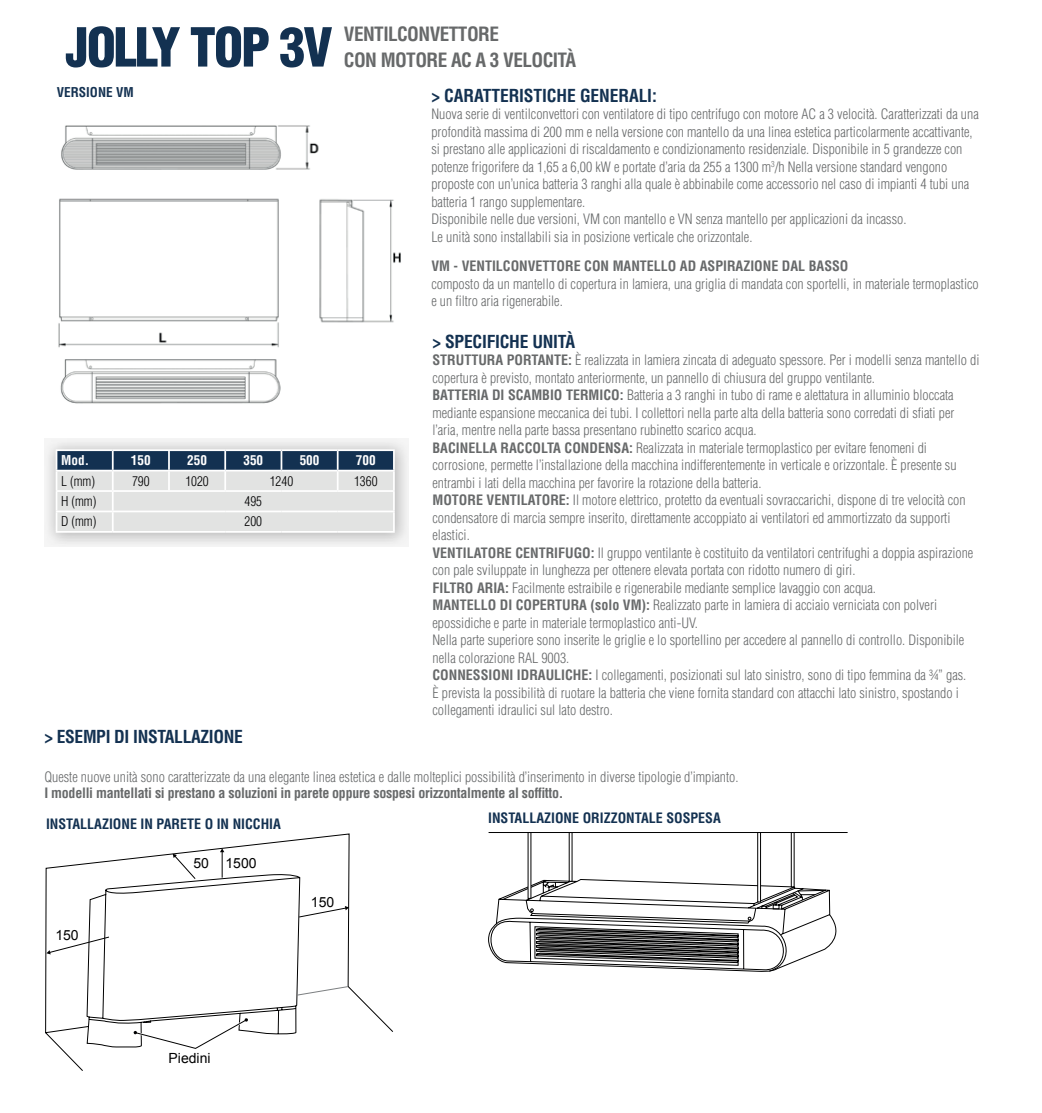
<style>
.page{position:relative;width:1042px;height:1113px;background:#fff}
.page>*{position:absolute;margin:0;border:0;box-sizing:border-box;transform-origin:0 0}
.t1{font:900 condensed 52.5px "Helvetica LT Std";letter-spacing:-.04em;color:#133151}
.t2{font:700 condensed 19.25px/25.4px "Helvetica LT Std";letter-spacing:-.03em;color:#67696a}
.t3{font:700 condensed 17.5px "Helvetica LT Std";letter-spacing:-.015em;color:#133151}
.t4{font:300 condensed 14px/17.5px "Helvetica LT Std";color:#67696a}
.t5{font:700 condensed 14px "Helvetica LT Std";letter-spacing:-.02em;color:#67696a}
.t6{font:700 condensed 14px "Helvetica LT Std";color:#133151}
.t7{font:700 condensed 14px "Helvetica LT Std";color:#67696a}
.t8{font:14px "Arial";color:#000001}
.t9{font:300 condensed 13.3px "Helvetica LT Std";color:#000001}
.t10{font:700 condensed 13.3px "Helvetica LT Std";color:#fff}
.t11{font:700 condensed 13.3px "Helvetica LT Std";color:#133151}
.s1{font-weight:700}
</style>
<div class="page">
<img style="left:58px;top:125px;width:343px;height:279px">
<svg style="left:44px;top:438px;width:365px;height:109px;fill:#e9e9e9"></svg>
<hr style="left:56px;top:449px;width:57px;height:2px;background:#fff">
<hr style="left:113px;top:449px;width:56px;height:2px;background:#fff">
<hr style="left:169px;top:449px;width:56px;height:2px;background:#fff">
<hr style="left:225px;top:449px;width:56px;height:2px;background:#fff">
<hr style="left:281px;top:449px;width:57px;height:2px;background:#fff">
<hr style="left:338px;top:449px;width:57px;height:2px;background:#fff">
<svg style="left:56px;top:450px;width:339px;height:81px;background:#b6bec4"></svg>
<hr style="left:56px;top:531px;width:57px;height:2px;background:#fff">
<hr style="left:113px;top:531px;width:56px;height:2px;background:#fff">
<hr style="left:169px;top:531px;width:56px;height:2px;background:#fff">
<hr style="left:225px;top:531px;width:56px;height:2px;background:#fff">
<hr style="left:281px;top:531px;width:57px;height:2px;background:#fff">
<hr style="left:338px;top:531px;width:57px;height:2px;background:#fff">
<svg style="left:45px;top:833px;width:348px;height:238px"></svg>
<svg style="left:296px;top:985px;width:53px;height:11px"></svg>
<svg style="left:132px;top:1017px;width:117px;height:33px"></svg>
<svg style="left:220px;top:848px;width:4px;height:29px"></svg>
<svg style="left:488px;top:878px;width:349px;height:94px"></svg>
<div style="left:757px;top:832px;width:4px;height:70px;border:1px solid #000001"></div>
<div style="left:791px;top:832px;width:3px;height:55px;border:1px solid #000001"></div>
<hr style="left:488px;top:832px;width:359px;height:1px;background:#000001">
<h1 class="t1" style="left:65px;top:14px;width:269px">JOLLY TOP 3V</h1>
<h2 class="t2" style="left:344px;top:22px;width:234px">VENTILCONVETTORE<br>CON MOTORE AC A 3 VELOCITÀ</h2>
<p class="t3" style="left:431px;top:84px;width:227px">&gt; CARATTERISTICHE GENERALI:</p>
<p class="t4" style="left:431px;top:105px;width:549px">Nuova serie di ventilconvettori con ventilatore di tipo centrifugo con motore AC a 3 velocità. Caratterizzati da una profondità massima di 200 mm e nella versione con mantello da una linea estetica particolarmente accattivante, si prestano alle applicazioni di riscaldamento e condizionamento residenziale. Disponibile in 5 grandezze con potenze frigorifere da 1,65 a 6,00 kW e portate d’aria da 255 a 1300 m<sup>3</sup>/h Nella versione standard vengono proposte con un’unica batteria 3 ranghi alla quale è abbinabile come accessorio nel caso di impianti 4 tubi una batteria 1 rango supplementare.<br>Disponibile nelle due versioni, VM con mantello e VN senza mantello per applicazioni da incasso.<br>Le unità sono installabili sia in posizione verticale che orizzontale.</p>
<p class="t7" style="left:431px;top:257px;width:418px">VM - VENTILCONVETTORE CON MANTELLO AD ASPIRAZIONE DAL BASSO</p>
<p class="t4" style="left:431px;top:275px;width:549px">composto da un mantello di copertura in lamiera, una griglia di mandata con sportelli, in materiale termoplastico e un filtro aria rigenerabile.</p>
<p class="t3" style="left:432px;top:330px;width:144px">&gt; SPECIFICHE UNITÀ</p>
<p class="t4" style="left:432px;top:351px;width:548px"><span class="s1">STRUTTURA PORTANTE:</span> È realizzata in lamiera zincata di adeguato spessore. Per i modelli senza mantello di copertura è previsto, montato anteriormente, un pannello di chiusura del gruppo ventilante.<br><span class="s1">BATTERIA DI SCAMBIO TERMICO:</span> Batteria a 3 ranghi in tubo di rame e alettatura in alluminio bloccata mediante espansione meccanica dei tubi. I collettori nella parte alta della batteria sono corredati di sfiati per l’aria, mentre nella parte bassa presentano rubinetto scarico acqua.<br><span class="s1">BACINELLA RACCOLTA CONDENSA:</span> Realizzata in materiale termoplastico per evitare fenomeni di corrosione, permette l’installazione della macchina indifferentemente in verticale e orizzontale. È presente su entrambi i lati della macchina per favorire la rotazione della batteria.<br><span class="s1">MOTORE VENTILATORE:</span> Il motore elettrico, protetto da eventuali sovraccarichi, dispone di tre velocità con condensatore di marcia sempre inserito, direttamente accoppiato ai ventilatori ed ammortizzato da supporti elastici.<br><span class="s1">VENTILATORE CENTRIFUGO:</span> Il gruppo ventilante è costituito da ventilatori centrifughi a doppia aspirazione con pale sviluppate in lunghezza per ottenere elevata portata con ridotto numero di giri.<br><span class="s1">FILTRO ARIA:</span> Facilmente estraibile e rigenerabile mediante semplice lavaggio con acqua.<br><span class="s1">MANTELLO DI COPERTURA (solo VM):</span> Realizzato parte in lamiera di acciaio verniciata con polveri epossidiche e parte in materiale termoplastico anti-UV.<br>Nella parte superiore sono inserite le griglie e lo sportellino per accedere al pannello di controllo. Disponibile nella colorazione RAL 9003.<br><span class="s1">CONNESSIONI IDRAULICHE:</span> I collegamenti, posizionati sul lato sinistro, sono di tipo femmina da ¾” gas.<br>È prevista la possibilità di ruotare la batteria che viene fornita standard con attacchi lato sinistro, spostando i collegamenti idraulici sul lato destro.</p>
<p class="t11" style="left:57px;top:84px;width:78px">VERSIONE VM</p>
<p class="t10" style="left:61px;top:452px;width:29px">Mod.</p>
<p class="t10" style="left:131px;top:452px;width:21px">150</p>
<p class="t10" style="left:187px;top:452px;width:21px">250</p>
<p class="t10" style="left:243px;top:452px;width:21px">350</p>
<p class="t10" style="left:300px;top:452px;width:21px">500</p>
<p class="t10" style="left:356px;top:452px;width:21px">700</p>
<p class="t9" style="left:61px;top:472px;width:35px">L (mm)</p>
<p class="t9" style="left:132px;top:472px;width:19px">790</p>
<p class="t9" style="left:185px;top:472px;width:25px">1020</p>
<p class="t9" style="left:270px;top:472px;width:25px">1240</p>
<p class="t9" style="left:354px;top:472px;width:25px">1360</p>
<p class="t9" style="left:61px;top:493px;width:37px">H (mm)</p>
<p class="t9" style="left:244px;top:493px;width:19px">495</p>
<p class="t9" style="left:61px;top:513px;width:37px">D (mm)</p>
<p class="t9" style="left:244px;top:513px;width:19px">200</p>
<p class="t3" style="left:44px;top:726px;width:200px">&gt; ESEMPI DI INSTALLAZIONE</p>
<p class="t4" style="left:44px;top:768px;width:696px">Queste nuove unità sono caratterizzate da una elegante linea estetica e dalle molteplici possibilità d’inserimento in diverse tipologie d’impianto.</p>
<p class="t5" style="left:44px;top:784px;width:521px">I modelli mantellati si prestano a soluzioni in parete oppure sospesi orizzontalmente al soffitto.</p>
<p class="t6" style="left:46px;top:814px;width:236px">INSTALLAZIONE IN PARETE O IN NICCHIA</p>
<p class="t6" style="left:488px;top:809px;width:234px">INSTALLAZIONE ORIZZONTALE SOSPESA</p>
<p class="t8" style="left:55px;top:926px;width:25px">150</p>
<p class="t8" style="left:193px;top:854px;width:65px">50 1500</p>
<p class="t8" style="left:311px;top:893px;width:25px">150</p>
<p class="t8" style="left:169px;top:1048px;width:44px">Piedini</p>
</div>
